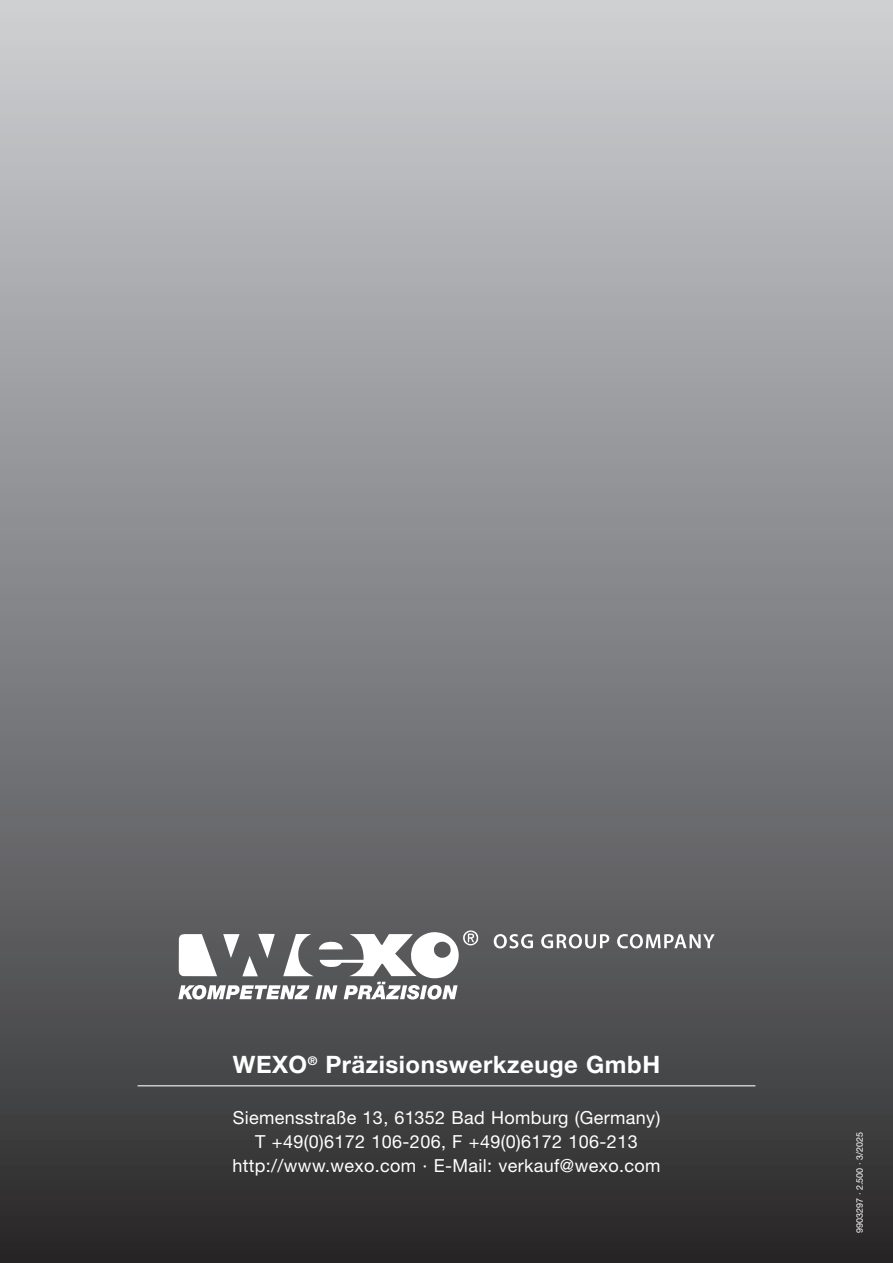
<style>
.page{position:relative;width:893px;height:1263px;background:#fff}
.page>*{position:absolute;margin:0;border:0;box-sizing:border-box;transform-origin:0 0}
.t1{font:700 24px "Helvetica Neue LT Std";letter-spacing:.02em;color:#fff}
.t2{font:18px/24px "Helvetica Neue LT Std";letter-spacing:.02em;color:#fff;text-align:center}
.t3{font:9px "Helvetica Neue LT Std";color:#fff}
</style>
<div class="page">
<div style="left:0;top:0;width:893px;height:1263px;background:linear-gradient(to bottom,#d1d3d6,#2e2e30)"></div>
<hr style="left:138px;top:1085px;width:617px;height:1px;background:#fff">
<svg style="left:178px;top:930px;width:300px;height:69px"></svg>
<svg style="left:494px;top:934px;width:39px;height:14px"></svg>
<svg style="left:541px;top:934px;width:68px;height:14px"></svg>
<svg style="left:617px;top:934px;width:98px;height:14px"></svg>
<h1 class="t1" style="left:233px;top:1049px;width:429px">WEXO<sup>®</sup> Präzisionswerkzeuge GmbH</h1>
<p class="t2" style="left:232px;top:1105px;width:430px">Siemensstraße 13, 61352 Bad Homburg (Germany)<br>T +49(0)6172 106-206, F +49(0)6172 106-213 http://www.wexo.com · E-Mail: verkauf@wexo.com</p>
<p class="t3" style="left:854px;top:1233px;width:103px;rotate:-90deg">9903297 · 2.500 · 3/2025</p>
</div>
